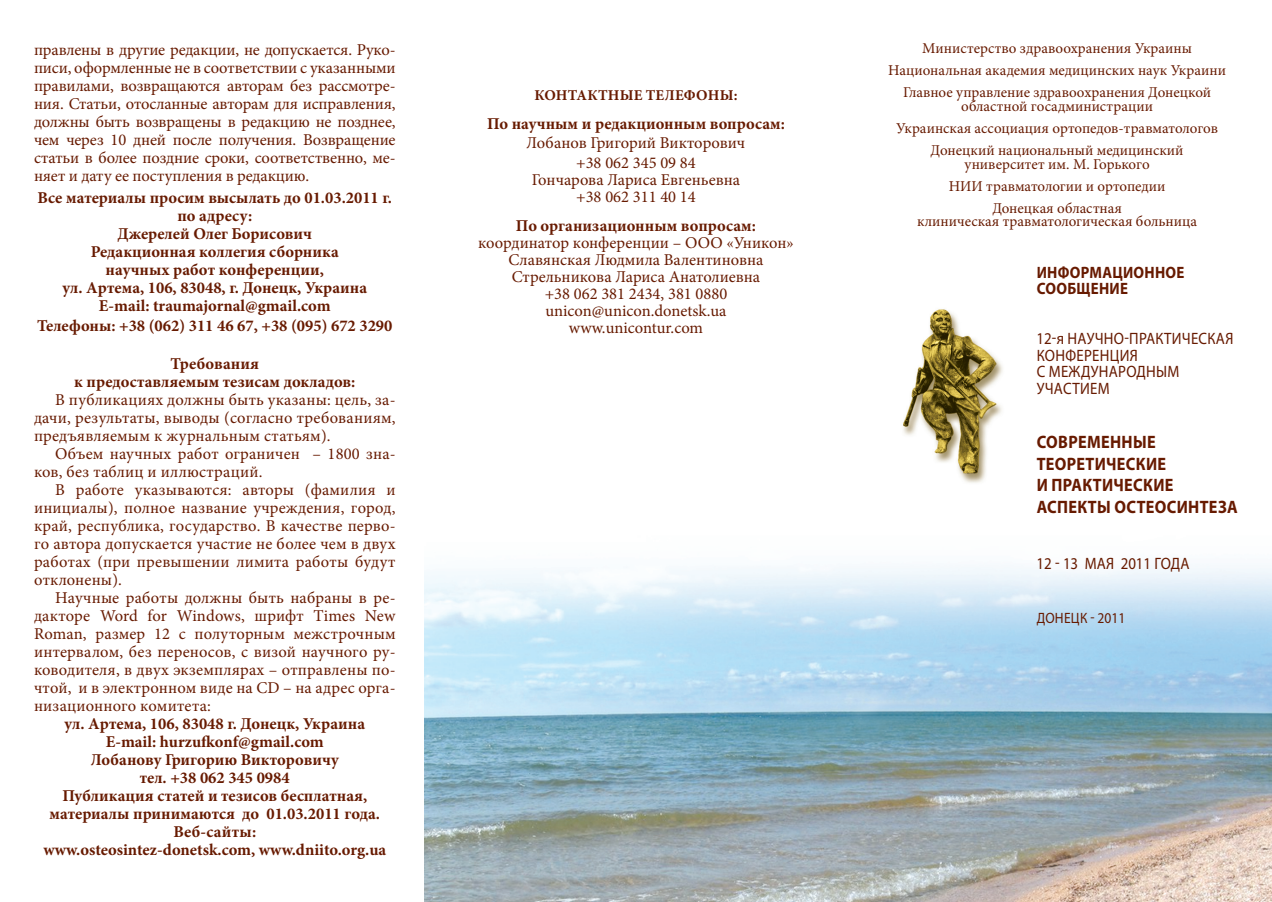
<style>
.page{position:relative;width:1272px;height:902px;background:#fff}
.page>*{position:absolute;margin:0;border:0;box-sizing:border-box;transform-origin:0 0}
.t1{font:700 18px/21.6px "Myriad Pro";letter-spacing:.02em;color:#671a00;scale:.9 1}
.t2{font:16.5px/18px "Minion Pro";color:#671a00;text-align:justify}
.t3{font:700 16.5px/18px "Minion Pro";color:#671a00;text-align:center}
.t4{font:16.5px/16.5px "Myriad Pro";letter-spacing:.02em;color:#671a00;scale:.9 1}
.t5{font:700 16.5px/16.5px "Myriad Pro";letter-spacing:.02em;color:#671a00;scale:.9 1}
.t6{font:16.5px "Myriad Pro";color:#671a00;scale:.9 1}
.t7{font:15px/22px "Minion Pro";color:#671a00;text-align:center}
.t8{font:700 15px "Minion Pro";letter-spacing:.09em;color:#671a00}
.t9{font:15px "Myriad Pro";letter-spacing:.005em;color:#671a00;scale:.9 1}
</style>
<div class="page">
<img style="left:425px;top:309px;width:846px;height:592px">
<p class="t2" style="left:34px;top:40px;width:363px">правлены в другие редакции, не допускается. Руко&shy;писи, оформленные не в соответствии с указанными правилами, возвращаются авторам без рассмотре&shy;ния. Статьи, отосланные авторам для исправления, должны быть возвращены в редакцию не позднее, чем через 10 дней после получения. Возвращение статьи в более поздние сроки, соответственно, ме&shy;няет и дату ее поступления в редакцию.</p>
<p class="t3" style="left:38px;top:188px;width:356px">Все материалы просим высылать до 01.03.2011 г. по адресу:<br>Джерелей Олег Борисович<br>Редакционная коллегия сборника<br>научных работ конференции,<br>ул. Артема, 106, 83048, г. Донецк, Украина<br>E-mail: traumajornal@gmail.com</p>
<p class="t3" style="left:37px;top:316px;width:357px">Телефоны: +38 (062) 311 46 67, +38 (095) 672 3290</p>
<p class="t3" style="left:74px;top:354px;width:283px">Требования<br>к предоставляемым тезисам докладов:</p>
<p class="t2" style="left:34px;top:390px;width:363px;text-indent:21px">В публикациях должны быть указаны: цель, за&shy;дачи, результаты, выводы (согласно требованиям, предъявляемым к журнальным статьям).</p>
<p class="t2" style="left:34px;top:444px;width:363px;text-indent:21px">Объем научных работ ограничен – 1800 зна&shy;ков, без таблиц и иллюстраций.</p>
<p class="t2" style="left:34px;top:480px;width:363px;text-indent:21px">В работе указываются: авторы (фамилия и инициалы), полное название учреждения, город, край, республика, государство. В качестве перво&shy;го автора допускается участие не более чем в двух работах (при превышении лимита работы будут отклонены).</p>
<p class="t2" style="left:34px;top:588px;width:363px;text-indent:21px">Научные работы должны быть набраны в ре&shy;дакторе Word for Windows, шрифт Times New Roman, размер 12 с полуторным межстрочным интервалом, без переносов, с визой научного ру&shy;ководителя, в двух экземплярах – отправлены по&shy;чтой, и в электронном виде на СD – на адрес орга&shy;низационного комитета:</p>
<p class="t3" style="left:43px;top:714px;width:344px">ул. Артема, 106, 83048 г. Донецк, Украина E-mail: hurzufkonf@gmail.com<br>Лобанову Григорию Викторовичу<br>тел. +38 062 345 0984<br>Публикация статей и тезисов бесплатная, материалы принимаются до 01.03.2011 года.<br>Веб-сайты:<br>www.osteosintez-donetsk.com, www.dniito.org.ua</p>
<p class="t8" style="left:534px;top:85px;width:205px">Контактные телефоны:</p>
<p class="t3" style="left:487px;top:114px;width:299px">По научным и редакционным вопросам:</p>
<p class="t2" style="left:526px;top:133px;width:220px;line-height:19.8px;text-align:center">Лобанов Григорий Викторович +38 062 345 09 84</p>
<p class="t2" style="left:532px;top:171px;width:209px;line-height:17.1px;text-align:center">Гончарова Лариса Евгеньевна +38 062 311 40 14</p>
<p class="t3" style="left:516px;top:216px;width:241px">По организационным вопросам:</p>
<p class="t2" style="left:478px;top:234px;width:317px;line-height:17.1px;text-align:center">координатор конференции – ООО «Уникон»<br>Славянская Людмила Валентиновна<br>Стрельникова Лариса Анатолиевна<br>+38 062 381 2434, 381 0880 unicon@unicon.donetsk.ua www.unicontur.com</p>
<p class="t7" style="left:888px;top:38px;width:339px">Министерство здравоохранения Украины<br>Национальная академия медицинских наук Украини<br>Главное управление здравоохранения Донецкой</p>
<p class="t7" style="left:896px;top:95px;width:323px">областной госадминистрации<br>Украинская ассоциация ортопедов-травматологов<br>Донецкий национальный медицинский</p>
<p class="t7" style="left:948px;top:153px;width:218px">университет им. М. Горького<br>НИИ травматологии и ортопедии<br>Донецкая областная</p>
<p class="t7" style="left:917px;top:210px;width:281px">клиническая травматологическая больница</p>
<p class="t5" style="left:1036px;top:263px;width:166px">Информационное сообщение</p>
<p class="t4" style="left:1036px;top:330px;width:210px">12-я Научно-практическая конференция<br>с международн ым участием</p>
<p class="t1" style="left:1036px;top:430px;width:225px">Современные теоретические<br>и практические аспекты остеосинтеза</p>
<p class="t6" style="left:1036px;top:553px;width:172px">12 - 13 МАЯ 2011 ГОДА</p>
<p class="t9" style="left:1036px;top:608px;width:100px">Дон ецк - 2011</p>
</div>
